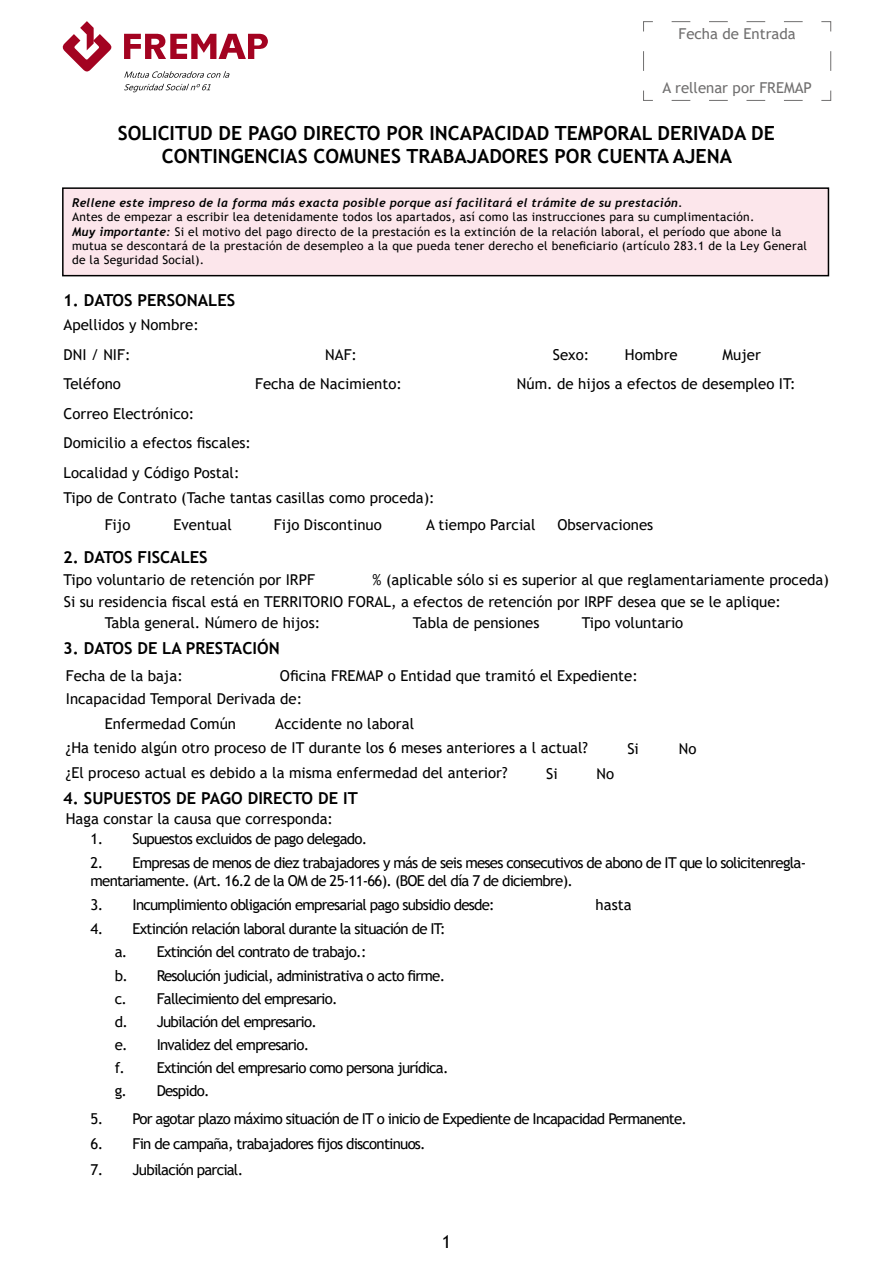
<style>
.page{position:relative;width:893px;height:1263px;background:#fff}
.page>*{position:absolute;margin:0;border:0;box-sizing:border-box;transform-origin:0 0}
.t1{font:700 19.5px/23.4px "Trebuchet MS";color:#000;text-align:center}
.t2{font:18px "Trebuchet MS";color:#000}
.t3{font:700 16.5px "Trebuchet MS";color:#000}
.t4{font:15px "Trebuchet MS";color:#000}
.t5{font:15px/18px "Trebuchet MS";letter-spacing:-.05em;color:#000}
.t6{font:15px "Trebuchet MS";color:#706f6f}
.P_NOTA{font:12px/14.4px "Trebuchet MS";letter-spacing:.02em;color:#000}
.P_NOTA-2{font:italic 700 12px "Trebuchet";letter-spacing:.02em;color:#000}
.s1{font-family:"Trebuchet";font-weight:700;font-style:italic}
</style>
<div class="page">
<svg style="left:124px;top:71px;width:106px;height:7px"></svg>
<svg style="left:124px;top:84px;width:87px;height:8px"></svg>
<svg style="left:62px;top:21px;width:50px;height:51px"></svg>
<svg style="left:124px;top:34px;width:144px;height:25px"></svg>
<div style="left:63px;top:188px;width:765px;height:88px;background:#fce6eb"></div>
<div style="left:62px;top:187px;width:767px;height:89px;border:2px solid #000"></div>
<svg style="left:643px;top:21px;width:188px;height:80px"></svg>
<p class="t6" style="left:678px;top:24px;width:119px">Fecha de Entrada</p>
<p class="t6" style="left:663px;top:78px;width:151px">A rellenar por FREMAP</p>
<h1 class="t1" style="left:118px;top:121px;width:659px">SOLICITUD DE PAGO DIRECTO POR INCAPACIDAD TEMPORAL DERIVADA DE<br>CONTINGENCIAS COMUNES TRABAJADORES POR CUENTA AJENA</h1>
<p class="P_NOTA-2" style="left:72px;top:195px;width:612px">Rellene este impreso de la forma más exacta posible porque así facilitará el trámite de su prestación.</p>
<p class="P_NOTA" style="left:72px;top:210px;width:684px">Antes de empezar a escribir lea detenidamente todos los apartados, así como las instrucciones para su cumplimentación.</p>
<p class="P_NOTA" style="left:72px;top:224px;width:736px"><span class="s1">Muy importante:</span> Si el motivo del pago directo de la prestación es la extinción de la relación laboral, el período que abone la mutua se descontará de la prestación de desempleo a la que pueda tener derecho el beneficiario (artículo 283.1 de la Ley General</p>
<p class="P_NOTA" style="left:72px;top:253px;width:134px">de la Seguridad Social).</p>
<h2 class="t3" style="left:63px;top:289px;width:173px">1. DATOS PERSONALES</h2>
<p class="t4" style="left:64px;top:315px;width:137px">Apellidos y Nombre:</p>
<p class="t4" style="left:64px;top:345px;width:68px">DNI / NIF:</p>
<p class="t4" style="left:64px;top:374px;width:59px">Teléfono</p>
<p class="t4" style="left:325px;top:345px;width:33px">NAF:</p>
<p class="t4" style="left:553px;top:345px;width:38px">Sexo:</p>
<p class="t4" style="left:625px;top:345px;width:54px">Hombre</p>
<p class="t4" style="left:723px;top:345px;width:40px">Mujer</p>
<p class="t4" style="left:255px;top:374px;width:148px">Fecha de Nacimiento:</p>
<p class="t4" style="left:517px;top:374px;width:280px">Núm. de hijos a efectos de desempleo IT:</p>
<p class="t4" style="left:64px;top:404px;width:132px">Correo Electrónico:</p>
<p class="t4" style="left:64px;top:434px;width:189px">Domicilio a efectos fiscales:</p>
<p class="t4" style="left:64px;top:463px;width:177px">Localidad y Código Postal:</p>
<p class="t4" style="left:64px;top:488px;width:373px">Tipo de Contrato (Tache tantas casillas como proceda):</p>
<p class="t4" style="left:105px;top:515px;width:27px">Fijo</p>
<p class="t4" style="left:174px;top:515px;width:60px">Eventual</p>
<p class="t4" style="left:274px;top:515px;width:109px">Fijo Discontinuo</p>
<p class="t4" style="left:426px;top:515px;width:111px">A tiempo Parcial</p>
<h2 class="t3" style="left:63px;top:546px;width:146px">2. DATOS FISCALES</h2>
<p class="t4" style="left:557px;top:515px;width:97px">Observaciones</p>
<p class="t4" style="left:64px;top:570px;width:253px">Tipo voluntario de retención por IRPF</p>
<p class="t4" style="left:373px;top:570px;width:458px">% (aplicable sólo si es superior al que reglamentariamente proceda)</p>
<p class="t4" style="left:64px;top:592px;width:719px">Si su residencia fiscal está en TERRITORIO FORAL, a efectos de retención por IRPF desea que se le aplique:</p>
<p class="t4" style="left:105px;top:613px;width:217px">Tabla general. Número de hijos:</p>
<p class="t4" style="left:413px;top:613px;width:128px">Tabla de pensiones</p>
<p class="t4" style="left:582px;top:613px;width:103px">Tipo voluntario</p>
<h2 class="t3" style="left:63px;top:638px;width:218px">3. DATOS DE LA PRESTACIÓN</h2>
<p class="t4" style="left:280px;top:666px;width:359px">Oficina FREMAP o Entidad que tramitó el Expediente:</p>
<p class="t4" style="left:66px;top:666px;width:119px">Fecha de la baja:</p>
<p class="t4" style="left:66px;top:689px;width:238px">Incapacidad Temporal Derivada de:</p>
<p class="t4" style="left:66px;top:738px;width:524px">¿Ha tenido algún otro proceso de IT durante los 6 meses anteriores a l actual?</p>
<p class="t4" style="left:66px;top:763px;width:443px">¿El proceso actual es debido a la misma enfermedad del anterior?</p>
<p class="t4" style="left:66px;top:809px;width:269px">Haga constar la causa que corresponda:</p>
<p class="t4" style="left:105px;top:714px;width:133px">Enfermedad Común</p>
<p class="t4" style="left:275px;top:714px;width:140px">Accidente no laboral</p>
<p class="t4" style="left:627px;top:739px;width:13px">Si</p>
<p class="t4" style="left:546px;top:764px;width:13px">Si</p>
<p class="t4" style="left:596px;top:764px;width:19px">No</p>
<h2 class="t3" style="left:63px;top:788px;width:296px">4. SUPUESTOS DE PAGO DIRECTO DE IT</h2>
<p class="t5" style="left:91px;top:829px;width:278px">1. Supuestos excluidos de pago delegado.</p>
<p class="t4" style="left:679px;top:739px;width:19px">No</p>
<p class="t5" style="left:91px;top:854px;width:717px">2. Empresas de menos de diez trabajadores y más de seis meses consecutivos de abono de IT que lo solicitenregla&shy;mentariamente. (Art. 16.2 de la OM de 25-11-66). (BOE del día 7 de diciembre).</p>
<p class="t5" style="left:91px;top:896px;width:406px">3. Incumplimiento obligación empresarial pago subsidio desde:</p>
<p class="t5" style="left:91px;top:920px;width:357px">4. Extinción relación laboral durante la situación de IT:</p>
<p class="t5" style="left:115px;top:943px;width:253px">a. Extinción del contrato de trabajo.:</p>
<p class="t5" style="left:115px;top:966px;width:332px">b. Resolución judicial, administrativa o acto firme.</p>
<p class="t5" style="left:115px;top:989px;width:224px">c. Fallecimiento del empresario.</p>
<p class="t5" style="left:115px;top:1012px;width:204px">d. Jubilación del empresario.</p>
<p class="t5" style="left:115px;top:1036px;width:196px">e. Invalidez del empresario.</p>
<p class="t5" style="left:115px;top:1059px;width:335px">f. Extinción del empresario como persona jurídica.</p>
<p class="t5" style="left:115px;top:1082px;width:96px">g. Despido.</p>
<p class="t4" style="left:596px;top:895px;width:37px">hasta</p>
<p class="t5" style="left:91px;top:1109px;width:598px">5. Por agotar plazo máximo situación de IT o inicio de Expediente de Incapacidad Permanente.</p>
<p class="t5" style="left:91px;top:1135px;width:337px">6. Fin de campaña, trabajadores fijos discontinuos.</p>
<p class="t5" style="left:91px;top:1160px;width:154px">7. Jubilación parcial.</p>
<p class="t2" style="left:442px;top:1230px;width:11px">1</p>
</div>
